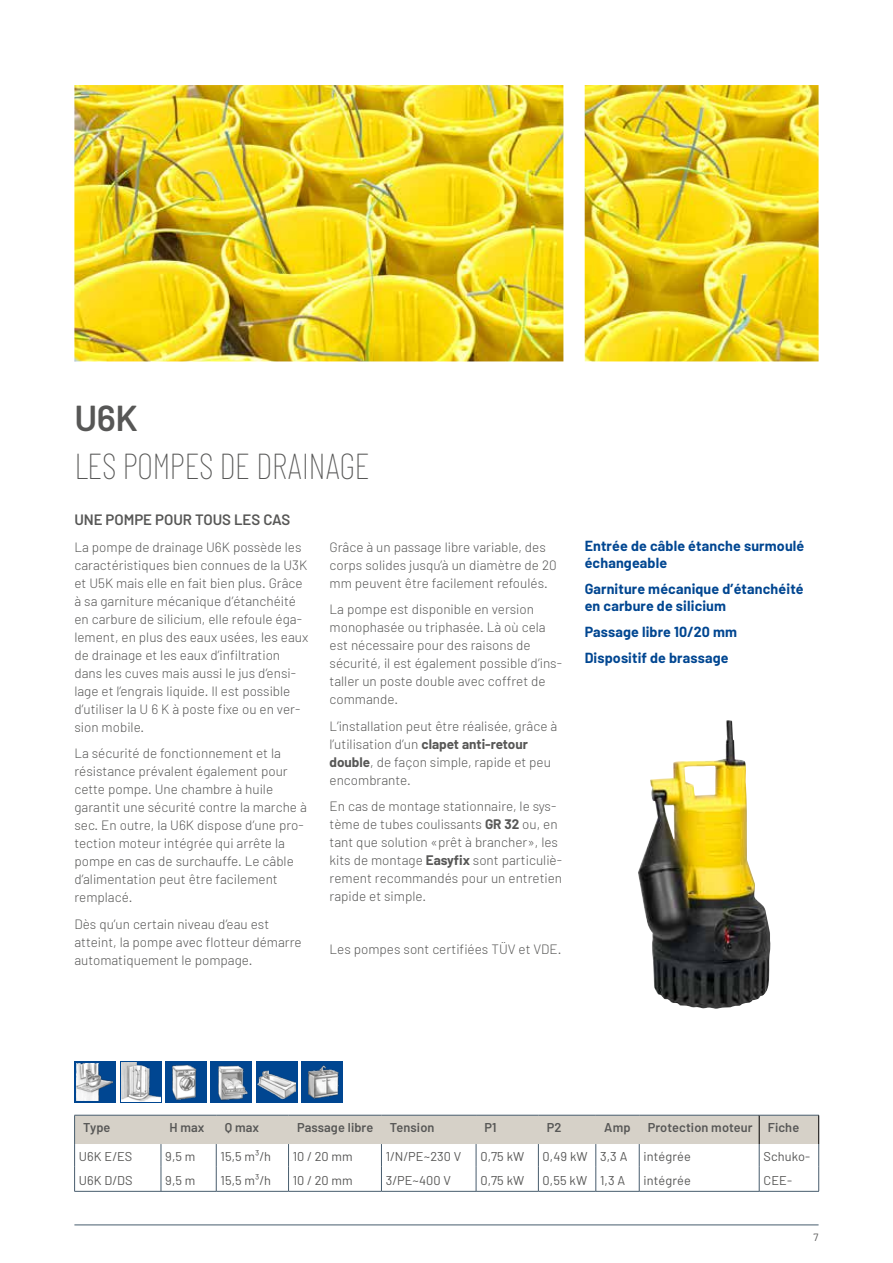
<style>
.page{position:relative;width:893px;height:1263px;background:#fff}
.page>*{position:absolute;margin:0;border:0;box-sizing:border-box;transform-origin:0 0}
.t1{font:100 36px "Barlow Condensed";letter-spacing:-.02em;color:#575756}
.t2{font:600 36px "Barlow";color:#575756}
.t3{font:600 15px "Barlow";color:#575756}
.t4{font:700 14.25px/17.2px "Barlow";letter-spacing:.01em;color:#004691}
.t5{font:300 13.5px/18px "Barlow";color:#575756}
.t6{font:12.75px "Barlow";letter-spacing:.01em;color:#575756}
.t7{font:600 12.75px "Barlow";letter-spacing:.01em;color:#575756}
.t8{font:10.5px "Barlow";color:#575756}
.s1{font-weight:700}
</style>
<div class="page">
<img style="left:74px;top:85px;width:745px;height:276px">
<div style="left:256px;top:1062px;width:41px;height:41px;background:#004691"></div>
<img style="left:257px;top:1070px;width:39px;height:30px">
<svg style="left:120px;top:1062px;width:42px;height:41px"></svg>
<img style="left:121px;top:1063px;width:39px;height:39px">
<img style="left:211px;top:1062px;width:41px;height:41px">
<div style="left:301px;top:1062px;width:41px;height:41px;background:#004691"></div>
<img style="left:307px;top:1065px;width:32px;height:34px">
<img style="left:166px;top:1062px;width:41px;height:41px">
<svg style="left:74px;top:1062px;width:42px;height:41px"></svg>
<img style="left:76px;top:1064px;width:37px;height:36px">
<img style="left:638px;top:720px;width:133px;height:289px">
<hr style="left:74px;top:1224px;width:745px;height:1px;background:#475c6d">
<hr style="left:74px;top:1191px;width:87px;height:1px;background:#475c6d">
<hr style="left:161px;top:1191px;width:55px;height:1px;background:#475c6d">
<hr style="left:216px;top:1191px;width:73px;height:1px;background:#475c6d">
<hr style="left:289px;top:1191px;width:92px;height:1px;background:#475c6d">
<hr style="left:381px;top:1191px;width:95px;height:1px;background:#475c6d">
<hr style="left:476px;top:1191px;width:62px;height:1px;background:#475c6d">
<hr style="left:538px;top:1191px;width:58px;height:1px;background:#475c6d">
<hr style="left:596px;top:1191px;width:43px;height:1px;background:#475c6d">
<hr style="left:639px;top:1191px;width:120px;height:1px;background:#475c6d">
<hr style="left:759px;top:1191px;width:60px;height:1px;background:#475c6d">
<svg style="left:74px;top:1115px;width:745px;height:76px"></svg>
<h1 class="t2" style="left:74px;top:396px;width:65px">U6K</h1>
<h1 class="t1" style="left:74px;top:444px;width:297px">LES POMPES DE DRAINAGE</h1>
<p class="t3" style="left:74px;top:511px;width:217px">UNE POMPE POUR TOUS LES CAS</p>
<p class="t5" style="left:74px;top:538px;width:235px">La pompe de drainage U6K possède les caractéristiques bien connues de la U3K et U5K mais elle en fait bien plus. Grâce à sa garniture mécanique d’étanchéité en carbure de silicium, elle refoule éga&shy;lement, en plus des eaux usées, les eaux de drainage et les eaux d’infiltration dans les cuves mais aussi le jus d’ensi&shy;lage et l’engrais liquide. Il est possible d’utiliser la U 6 K à poste fixe ou en ver&shy;sion mobile.</p>
<p class="t5" style="left:74px;top:744px;width:234px">La sécurité de fonctionnement et la résistance prévalent également pour cette pompe. Une chambre à huile garantit une sécurité contre la marche à sec. En outre, la U6K dispose d’une pro&shy;tection moteur intégrée qui arrête la pompe en cas de surchauffe. Le câble d’alimentation peut être facilement remplacé.</p>
<p class="t5" style="left:74px;top:914px;width:229px">Dès qu’un certain niveau d’eau est atteint, la pompe avec flotteur démarre automatiquement le pompage.</p>
<p class="t5" style="left:330px;top:537px;width:229px">Grâce à un passage libre variable, des corps solides jusqu’à un diamètre de 20 mm peuvent être facilement refoulés.</p>
<p class="t5" style="left:330px;top:600px;width:234px">La pompe est disponible en version monophasée ou triphasée. Là où cela est nécessaire pour des raisons de sécurité, il est également possible d’ins&shy;taller un poste double avec coffret de commande.</p>
<p class="t5" style="left:330px;top:716px;width:229px">L’installation peut être réalisée, grâce à l’utilisation d’un <span class="s1">clapet anti-retour double</span>, de façon simple, rapide et peu encombrante.</p>
<p class="t5" style="left:330px;top:797px;width:234px">En cas de montage stationnaire, le sys&shy;tème de tubes coulissants <span class="s1">GR 32</span> ou, en tant que solution «prêt à brancher», les kits de montage <span class="s1">Easyfix</span> sont particuliè&shy;rement recommandés pour un entretien rapide et simple.</p>
<p class="t5" style="left:330px;top:940px;width:233px">Les pompes sont certifiées TÜV et VDE.</p>
<p class="t4" style="left:585px;top:537px;width:221px">Entrée de câble étanche surmoulé échangeable</p>
<p class="t4" style="left:585px;top:580px;width:220px">Garniture mécanique d’étanchéité en carbure de silicium</p>
<p class="t4" style="left:585px;top:619px;width:154px;line-height:25.8px">Passage libre 10/20 mm<br>Dispositif de brassage</p>
<p class="t7" style="left:83px;top:1120px;width:29px">Type</p>
<p class="t7" style="left:169px;top:1120px;width:36px">H max</p>
<p class="t7" style="left:225px;top:1120px;width:36px">Q max</p>
<p class="t7" style="left:297px;top:1120px;width:78px">Passage libre</p>
<p class="t7" style="left:390px;top:1120px;width:46px">Tension</p>
<p class="t7" style="left:485px;top:1120px;width:14px">P1</p>
<p class="t7" style="left:547px;top:1120px;width:16px">P2</p>
<p class="t7" style="left:604px;top:1120px;width:28px">Amp</p>
<p class="t7" style="left:648px;top:1120px;width:153px">Protection moteur Fiche</p>
<p class="t6" style="left:79px;top:1149px;width:55px">U6K E/ES</p>
<p class="t6" style="left:165px;top:1149px;width:32px">9,5 m</p>
<p class="t6" style="left:220px;top:1149px;width:52px">15,5 m³/h</p>
<p class="t6" style="left:293px;top:1149px;width:62px">10 / 20 mm</p>
<p class="t6" style="left:386px;top:1149px;width:77px">1/N/PE~230 V</p>
<p class="t6" style="left:480px;top:1149px;width:45px">0,75 kW</p>
<p class="t6" style="left:543px;top:1149px;width:86px">0,49 kW 3,3 A</p>
<p class="t6" style="left:643px;top:1149px;width:49px">intégrée</p>
<p class="t6" style="left:763px;top:1149px;width:48px">Schuko-</p>
<p class="t6" style="left:79px;top:1172px;width:55px">U6K D/DS</p>
<p class="t6" style="left:165px;top:1172px;width:32px">9,5 m</p>
<p class="t6" style="left:220px;top:1172px;width:52px">15,5 m³/h</p>
<p class="t6" style="left:293px;top:1172px;width:62px">10 / 20 mm</p>
<p class="t6" style="left:386px;top:1172px;width:67px">3/PE~400 V</p>
<p class="t6" style="left:480px;top:1172px;width:45px">0,75 kW</p>
<p class="t6" style="left:543px;top:1172px;width:84px">0,55 kW 1,3 A</p>
<p class="t6" style="left:643px;top:1172px;width:49px">intégrée</p>
<p class="t6" style="left:763px;top:1172px;width:30px">CEE-</p>
<p class="t8" style="left:814px;top:1231px;width:6px">7</p>
</div>
